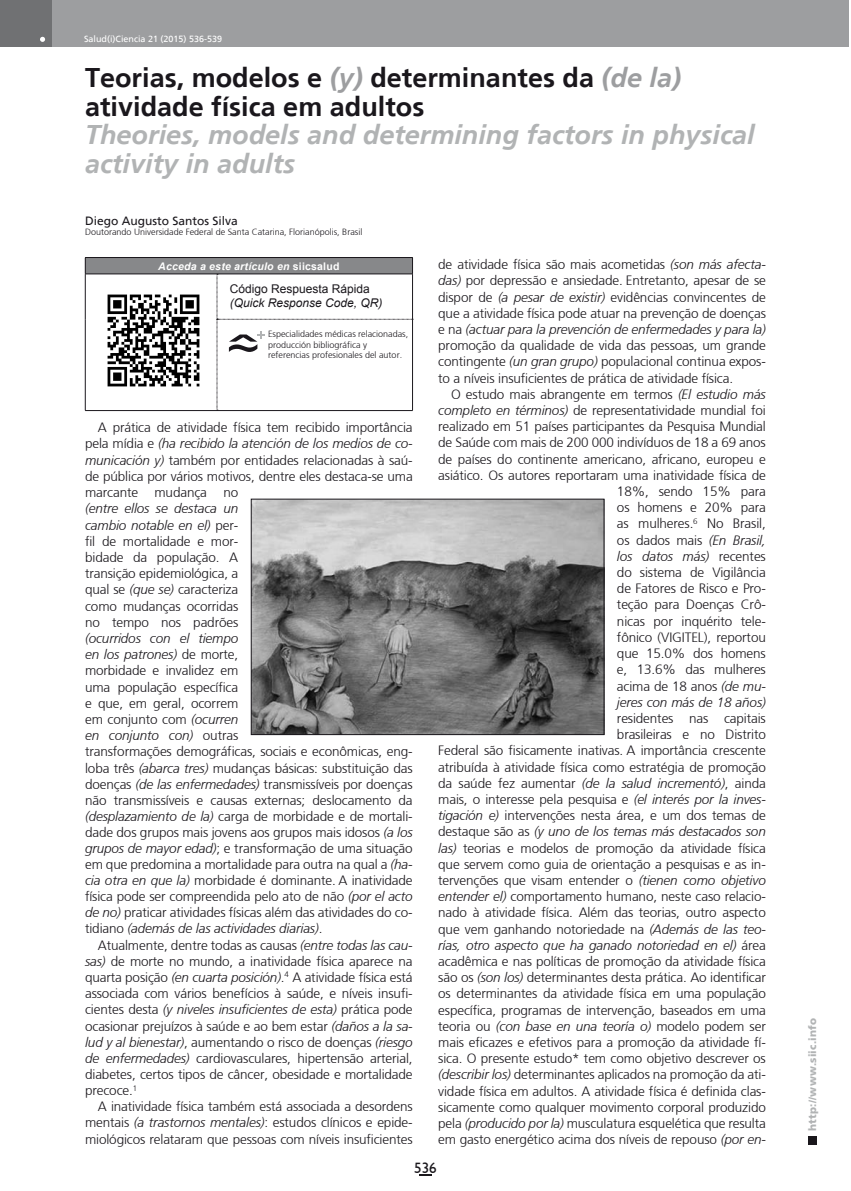
<style>
.page{position:relative;width:851px;height:1191px;background:#fff}
.page>*{position:absolute;margin:0;border:0;box-sizing:border-box;transform-origin:0 0}
.t1{font:700 27px/28.5px "Frutiger";color:#1a171c}
.t2{font:italic 700 27px/28.5px "Frutiger";color:#b1b3b4}
.t3{font:15px "Humanist 521 BT";color:#1a171c}
.t4{font:300 13.5px/16.2px "Frutiger";letter-spacing:-.01em;color:#1a171c;text-align:justify}
.t5{font:12px "Frutiger";color:#1a171c}
.t6{font:italic 12px "Arial";color:#1a171c}
.t7{font:12px "Arial";color:#1a171c}
.t8{font:italic 700 10.5px "Arial";letter-spacing:.02em;color:#fff}
.t9{font:900 10.5px "Frutiger";letter-spacing:.015em;color:#b1b3b4}
.t10{font:300 9px/10.5px "Frutiger";color:#1a171c}
.t11{font:9px "Frutiger";color:#fff}
.s1{font-style:italic;color:#9d9ea0}
.s2{font-style:normal}
.s3{font-style:italic}
</style>
<div class="page">
<div style="left:808px;top:1135px;width:8px;height:9px;background:#1a171c"></div>
<svg style="left:419px;top:1174px;width:12px;height:2px"></svg>
<div style="left:51px;top:0;width:798px;height:47px;background:#9d9ea0"></div>
<div style="left:0;top:0;width:51px;height:47px;background:#707173"></div>
<svg style="left:40px;top:36px;width:6px;height:6px"></svg>
<img style="left:253px;top:501px;width:349px;height:232px">
<div style="left:251px;top:499px;width:353px;height:236px;border:1px solid #1a171c"></div>
<div style="left:85px;top:257px;width:327px;height:17px;background:#87888a"></div>
<hr style="left:85px;top:257px;width:132px;height:1px;background:#1a171c">
<svg style="left:85px;top:258px;width:1px;height:16px"></svg>
<hr style="left:217px;top:257px;width:195px;height:1px;background:#1a171c">
<hr style="left:85px;top:274px;width:132px;height:1px;background:#1a171c">
<hr style="left:85px;top:274px;width:1px;height:45px;background:#1a171c">
<hr style="left:85px;top:319px;width:1px;height:91px;background:#1a171c">
<hr style="left:85px;top:410px;width:132px;height:1px;background:#1a171c">
<img style="left:107px;top:294px;width:93px;height:93px">
<svg style="left:217px;top:258px;width:196px;height:153px"></svg>
<p class="t11" style="left:84px;top:33px;width:140px">Salud(i)Ciencia 21 (2015) 536-539</p>
<h1 class="t1" style="left:85px;top:64px;width:597px">Teorias, modelos e <span class="s1">(y)</span> determinantes da <span class="s1">(de la) </span>atividade física em adultos</h1>
<h1 class="t2" style="left:85px;top:121px;width:671px">Theories, models and determining factors in physical activity in adults</h1>
<p class="t5" style="left:85px;top:213px;width:154px">Diego Augusto Santos Silva</p>
<p class="t10" style="left:85px;top:227px;width:279px">Doutorando Universidade Federal de Santa Catarina, Florianópolis, Brasil</p>
<p class="t8" style="left:158px;top:259px;width:183px">Acceda a este artículo en <span class="s2">siicsalud</span></p>
<p class="t7" style="left:230px;top:281px;width:142px">Código Respuesta Rápida</p>
<p class="t6" style="left:230px;top:295px;width:154px">(Quick Response Code, QR)</p>
<p class="t10" style="left:268px;top:329px;width:142px">Especialidades médicas relacionadas, producción bibliográfica y referencias profesionales del autor.</p>
<p class="t4" style="left:85px;top:419px;width:329px;text-indent:13px">A prática de atividade física tem recibido importância pela mídia e <span class="s3">(ha recibido la atención de los medios de co&shy;municación y)</span> também por entidades relacionadas à saú&shy;de pública por vários motivos, dentre eles destaca-se uma marcante mudança no</p>
<p class="t4" style="left:85px;top:500px;width:155px"><span class="s3">(entre ellos se destaca un cambio notable en el)</span> per&shy;fil de mortalidade e mor&shy;bidade da população. A transição epidemiológica, a qual se <span class="s3">(que se)</span> caracteriza como mudanças ocorridas no tempo nos padrões</p>
<p class="t4" style="left:85px;top:630px;width:329px;text-align:left"><span class="s3">(ocurridos con el tiempo<br>en los patrones)</span> de morte,<br>morbidade e invalidez em<br>uma população específica<br>e que, em geral, ocorrem<br>em conjunto com <span class="s3">(ocurren<br>en conjunto con)</span> outras<br>transformações demográficas, sociais e econômicas, eng&shy;loba três <span class="s3">(abarca tres)</span> mudanças básicas: substituição das doenças <span class="s3">(de las enfermedades)</span> transmissíveis por doenças não transmissíveis e causas externas; deslocamento da <span class="s3">(desplazamiento de la)</span> carga de morbidade e de mortali&shy;dade dos grupos mais jovens aos grupos mais idosos <span class="s3">(a los grupos de mayor edad)</span>; e transformação de uma situação em que predomina a mortalidade para outra na qual a <span class="s3">(ha&shy;cia otra en que la)</span> morbidade é dominante. A inatividade física pode ser compreendida pelo ato de não <span class="s3">(por el acto de no)</span> praticar atividades físicas além das atividades do co&shy;tidiano <span class="s3">(además de las actividades diarias)</span>.</p>
<p class="t4" style="left:85px;top:936px;width:329px;text-indent:13px">Atualmente, dentre todas as causas <span class="s3">(entre todas las cau&shy;sas)</span> de morte no mundo, a inatividade física aparece na quarta posição <span class="s3">(en cuarta posición)</span>.<sup>4</sup> A atividade física está associada com vários benefícios à saúde, e níveis insufi&shy;cientes desta <span class="s3">(y niveles insuficientes de esta)</span> prática pode ocasionar prejuízos à saúde e ao bem estar <span class="s3">(daños a la sa&shy;lud y al bienestar)</span>, aumentando o risco de doenças <span class="s3">(riesgo de enfermedades)</span> cardiovasculares, hipertensão arterial, diabetes, certos tipos de câncer, obesidade e mortalidade precoce.<sup>1</sup></p>
<p class="t4" style="left:85px;top:1098px;width:329px;text-indent:13px">A inatividade física também está associada a desordens mentais <span class="s3">(a trastornos mentales)</span>: estudos clínicos e epide&shy;miológicos relataram que pessoas com níveis insuficientes</p>
<p class="t4" style="left:438px;top:256px;width:329px">de atividade física são mais acometidas <span class="s3">(son más afecta&shy;das)</span> por depressão e ansiedade. Entretanto, apesar de se dispor de <span class="s3">(a pesar de existir)</span> evidências convincentes de que a atividade física pode atuar na prevenção de doenças e na <span class="s3">(actuar para la prevención de enfermedades y para la) </span>promoção da qualidade de vida das pessoas, um grande contingente <span class="s3">(un gran grupo)</span> populacional continua expos&shy;to a níveis insuficientes de prática de atividade física.</p>
<p class="t4" style="left:438px;top:386px;width:329px;text-align:right">O estudo mais abrangente em termos <span class="s3">(El estudio más completo en términos)</span> de representatividade mundial foi realizado em 51 países participantes da Pesquisa Mundial de Saúde com mais de 200 000 indivíduos de 18 a 69 anos de países do continente americano, africano, europeu e asiático. Os autores reportaram uma inatividade física de<br>18%, sendo 15% para<br>os homens e 20% para<br>as mulheres.<sup>6</sup> No Brasil,<br>os dados mais <span class="s3">(En Brasil,<br>los datos más)</span> recentes<br>do sistema de Vigilância<br>de Fatores de Risco e Pro-<br>teção para Doenças Crô-<br>nicas por inquérito tele-<br>fônico (VIGITEL), reportou<br>que 15.0% dos homens<br>e, 13.6% das mulheres<br>acima de 18 anos <span class="s3">(de mu-<br>jeres con más de 18 años)</span></p>
<p class="t4" style="left:438px;top:710px;width:329px;text-align:right">residentes nas capitais<br>brasileiras e no Distrito<br>Federal são fisicamente inativas. A importância crescente atribuída à atividade física como estratégia de promoção da saúde fez aumentar <span class="s3">(de la salud incrementó)</span>, ainda mais, o interesse pela pesquisa e <span class="s3">(el interés por la inves&shy;tigación e)</span> intervenções nesta área, e um dos temas de destaque são as <span class="s3">(y uno de los temas más destacados son las)</span> teorias e modelos de promoção da atividade física que servem como guia de orientação a pesquisas e as in&shy;tervenções que visam entender o <span class="s3">(tienen como objetivo entender el)</span> comportamento humano, neste caso relacio&shy;nado à atividade física. Além das teorias, outro aspecto que vem ganhando notoriedade na <span class="s3">(Además de las teo&shy;rías, otro aspecto que ha ganado notoriedad en el)</span> área acadêmica e nas políticas de promoção da atividade física são os <span class="s3">(son los)</span> determinantes desta prática. Ao identificar os determinantes da atividade física em uma população específica, programas de intervenção, baseados em uma teoria ou <span class="s3">(con base en una teoría o)</span> modelo podem ser mais eficazes e efetivos para a promoção da atividade fí&shy;sica. O presente estudo* tem como objetivo descrever os <span class="s3">(describir los)</span> determinantes aplicados na promoção da ati&shy;vidade física em adultos. A atividade física é definida clas&shy;sicamente como qualquer movimento corporal produzido pela <span class="s3">(producido por la)</span> musculatura esquelética que resulta em gasto energético acima dos níveis de repouso <span class="s3">(por en-</span></p>
<p class="t3" style="left:414px;top:1158px;width:24px">536</p>
<p class="t9" style="left:806px;top:1130px;width:114px;rotate:-90deg">http://www.siic.info</p>
</div>
